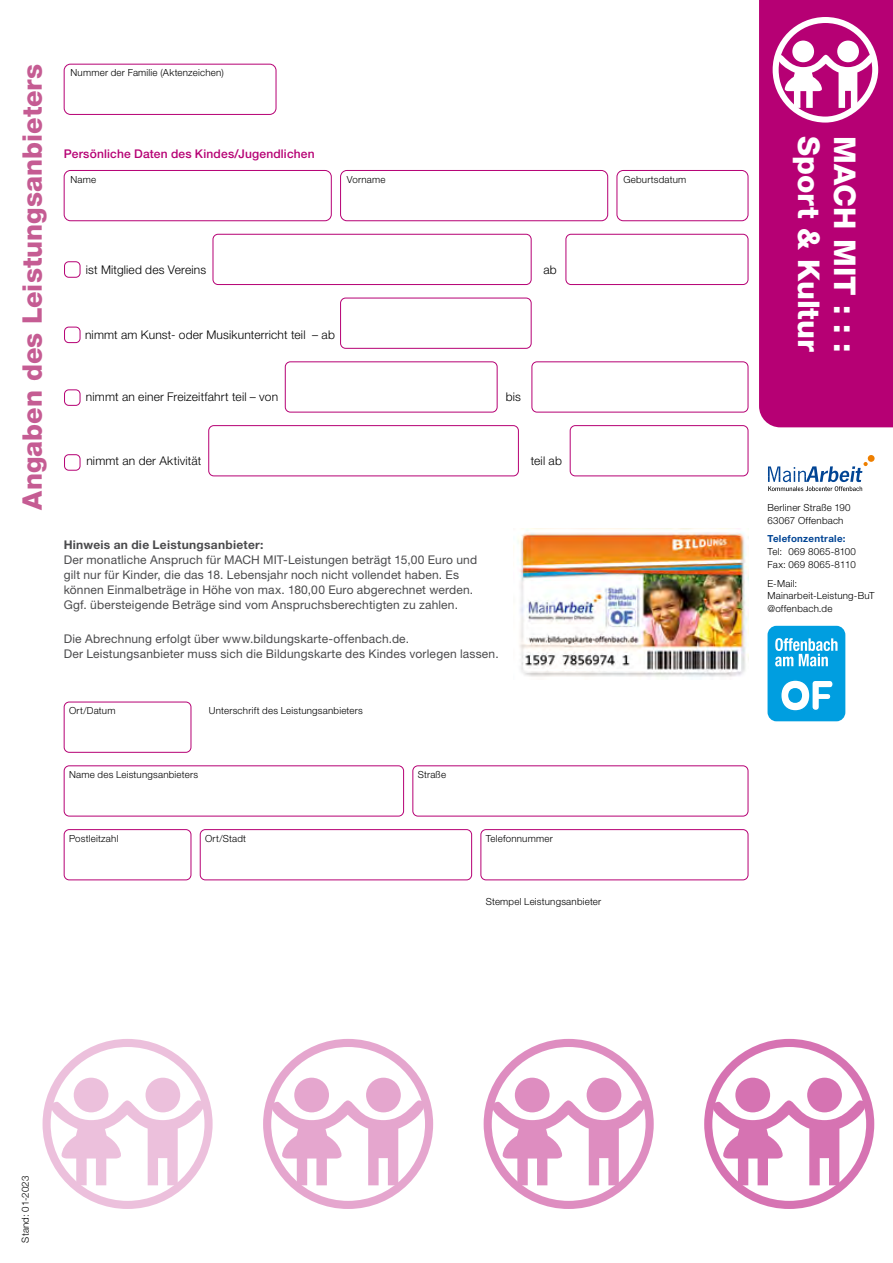
<style>
.page{position:relative;width:893px;height:1263px;background:#fff}
.page>*{position:absolute;margin:0;border:0;box-sizing:border-box;transform-origin:0 0}
.t1{font:800 30px "Helvetica Neue LT";color:#fff}
.t2{font:800 27px "Helvetica Neue LT";color:#c55c93}
.t3{font:12px/15px "Helvetica Neue LT";letter-spacing:.015em;color:#4b4b4d}
.t4{font:300 12px "Helvetica Neue LT";letter-spacing:.015em;color:#000}
.t5{font:500 12px "Helvetica Neue LT";letter-spacing:.015em;color:#b60074}
.t6{font:700 12px "Helvetica Neue LT";letter-spacing:.025em;color:#4b4b4d}
.t7{font:300 9.75px/12.8px "Helvetica Neue LT";letter-spacing:.02em;color:#000}
.t8{font:700 9.75px/12.8px "Helvetica Neue LT";letter-spacing:.03em;color:#004494}
.s1{font-weight:300;color:#000}
</style>
<div class="page">
<div style="left:759px;top:0;width:134px;height:427px;background:#b60074"></div>
<div style="left:213px;top:234px;width:318px;height:51px;border:1px solid #b60074;border-radius:5px"></div>
<div style="left:285px;top:361px;width:212px;height:51px;border:1px solid #b60074;border-radius:5px"></div>
<div style="left:208px;top:425px;width:311px;height:51px;border:1px solid #b60074;border-radius:5px"></div>
<div style="left:566px;top:234px;width:182px;height:51px;border:1px solid #b60074;border-radius:5px"></div>
<div style="left:340px;top:298px;width:191px;height:51px;border:1px solid #b60074;border-radius:5px"></div>
<div style="left:531px;top:361px;width:217px;height:51px;border:1px solid #b60074;border-radius:5px"></div>
<div style="left:570px;top:425px;width:178px;height:51px;border:1px solid #b60074;border-radius:5px"></div>
<svg style="left:778px;top:41px;width:96px;height:67px"></svg>
<div style="left:773px;top:17px;width:105px;height:106px;border:6px solid #fff;border-radius:50%"></div>
<div style="left:412px;top:765px;width:336px;height:51px;border:1px solid #b60074;border-radius:5px"></div>
<div style="left:200px;top:829px;width:272px;height:51px;border:1px solid #b60074;border-radius:5px"></div>
<div style="left:480px;top:829px;width:268px;height:51px;border:1px solid #b60074;border-radius:5px"></div>
<div style="left:64px;top:702px;width:127px;height:51px;border:1px solid #b60074;border-radius:5px"></div>
<div style="left:64px;top:765px;width:340px;height:51px;border:1px solid #b60074;border-radius:5px"></div>
<div style="left:64px;top:829px;width:127px;height:51px;border:1px solid #b60074;border-radius:5px"></div>
<svg style="left:51px;top:1078px;width:153px;height:107px"></svg>
<div style="left:43px;top:1039px;width:170px;height:170px;border:8px solid #b60074;border-radius:50%"></div>
<svg style="left:272px;top:1078px;width:152px;height:107px"></svg>
<div style="left:263px;top:1039px;width:170px;height:170px;border:8px solid #b60074;border-radius:50%"></div>
<svg style="left:492px;top:1078px;width:153px;height:107px"></svg>
<div style="left:484px;top:1039px;width:170px;height:170px;border:8px solid #b60074;border-radius:50%"></div>
<svg style="left:713px;top:1078px;width:152px;height:107px"></svg>
<div style="left:704px;top:1039px;width:170px;height:170px;border:8px solid #b60074;border-radius:50%"></div>
<div style="left:64px;top:170px;width:268px;height:51px;border:1px solid #b60074;border-radius:6px"></div>
<div style="left:340px;top:170px;width:268px;height:51px;border:1px solid #b60074;border-radius:6px"></div>
<div style="left:617px;top:170px;width:131px;height:51px;border:1px solid #b60074;border-radius:6px"></div>
<div style="left:64px;top:64px;width:212px;height:51px;border:1px solid #b60074;border-radius:6px"></div>
<div style="left:64px;top:454px;width:16px;height:17px;border:1px solid #b60074;border-radius:4px"></div>
<div style="left:64px;top:389px;width:16px;height:17px;border:1px solid #b60074;border-radius:4px"></div>
<div style="left:64px;top:327px;width:16px;height:16px;border:1px solid #b60074;border-radius:4px"></div>
<div style="left:64px;top:261px;width:16px;height:17px;border:1px solid #b60074;border-radius:4px"></div>
<img style="left:518px;top:528px;width:230px;height:149px">
<div style="left:767px;top:626px;width:78px;height:95px;background:#009ee0;border-radius:9px"></div>
<svg style="left:781px;top:680px;width:52px;height:31px"></svg>
<svg style="left:775px;top:638px;width:62px;height:28px"></svg>
<div style="left:868px;top:455px;width:7px;height:7px;background:#ee7f00;border-radius:50%"></div>
<svg style="left:768px;top:462px;width:100px;height:29px"></svg>
<p class="t2" style="left:16px;top:510px;width:447px;rotate:-90deg">Angaben des Leistungsanbieters</p>
<p class="t7" style="left:71px;top:66px;width:155px">Nummer der Familie (Aktenzeichen)</p>
<p class="t5" style="left:64px;top:147px;width:252px">Persönliche Daten des Kindes/Jugendlichen</p>
<p class="t7" style="left:71px;top:173px;width:27px">Name</p>
<p class="t7" style="left:347px;top:173px;width:40px">Vorname</p>
<p class="t7" style="left:623px;top:173px;width:65px">Geburtsdatum</p>
<p class="t4" style="left:86px;top:262px;width:122px">ist Mitglied des Vereins</p>
<p class="t4" style="left:543px;top:262px;width:15px">ab</p>
<p class="t4" style="left:85px;top:327px;width:251px">nimmt am Kunst- oder Musikunterricht teil – ab</p>
<p class="t4" style="left:86px;top:390px;width:194px">nimmt an einer Freizeitfahrt teil – von</p>
<p class="t4" style="left:506px;top:390px;width:17px">bis</p>
<p class="t4" style="left:86px;top:453px;width:117px">nimmt an der Aktivität</p>
<p class="t4" style="left:531px;top:453px;width:33px">teil ab</p>
<p class="t6" style="left:64px;top:538px;width:201px">Hinweis an die Leistungsanbieter:</p>
<p class="t3" style="left:64px;top:552px;width:415px">Der monatliche Anspruch für MACH MIT-Leistungen beträgt 15,00 Euro und gilt nur für Kinder, die das 18. Lebensjahr noch nicht vollendet haben. Es können Einmalbeträge in Höhe von max. 180,00 Euro abgerechnet werden.<br>Ggf. übersteigende Beträge sind vom Anspruchsberechtigten zu zahlen.</p>
<p class="t3" style="left:64px;top:631px;width:347px">Die Abrechnung erfolgt über www.bildungskarte-offenbach.de.</p>
<p class="t3" style="left:64px;top:646px;width:436px">Der Leistungsanbieter muss sich die Bildungskarte des Kindes vorlegen lassen.</p>
<p class="t7" style="left:69px;top:704px;width:48px">Ort/Datum</p>
<p class="t7" style="left:209px;top:704px;width:155px">Unterschrift des Leistungsanbieters</p>
<p class="t7" style="left:69px;top:768px;width:131px">Name des Leistungsanbieters</p>
<p class="t7" style="left:418px;top:768px;width:30px">Straße</p>
<p class="t7" style="left:69px;top:832px;width:51px">Postleitzahl</p>
<p class="t7" style="left:205px;top:832px;width:42px">Ort/Stadt</p>
<p class="t7" style="left:486px;top:832px;width:69px">Telefonnummer</p>
<p class="t7" style="left:486px;top:895px;width:117px">Stempel Leistungsanbieter</p>
<p class="t1" style="left:827px;top:136px;width:217px;rotate:90deg">Sport &amp; Kultur</p>
<p class="t1" style="left:863px;top:136px;width:218px;rotate:90deg">MACH MIT : : :</p>
<p class="t7" style="left:767px;top:501px;width:85px">Berliner Straße 190</p>
<p class="t7" style="left:767px;top:513px;width:77px">63067 Offenbach</p>
<p class="t8" style="left:767px;top:532px;width:90px">Telefonzentrale:<br><span class="s1">Tel: 069 8065-8100</span></p>
<p class="t7" style="left:767px;top:558px;width:90px">Fax: 069 8065-8110</p>
<p class="t7" style="left:767px;top:576px;width:31px">E-Mail:</p>
<p class="t7" style="left:767px;top:589px;width:108px">Mainarbeit-Leistung-BuT @offenbach.de</p>
<p class="t7" style="left:19px;top:1243px;width:68px;rotate:-90deg">Stand: 01-2023</p>
</div>
